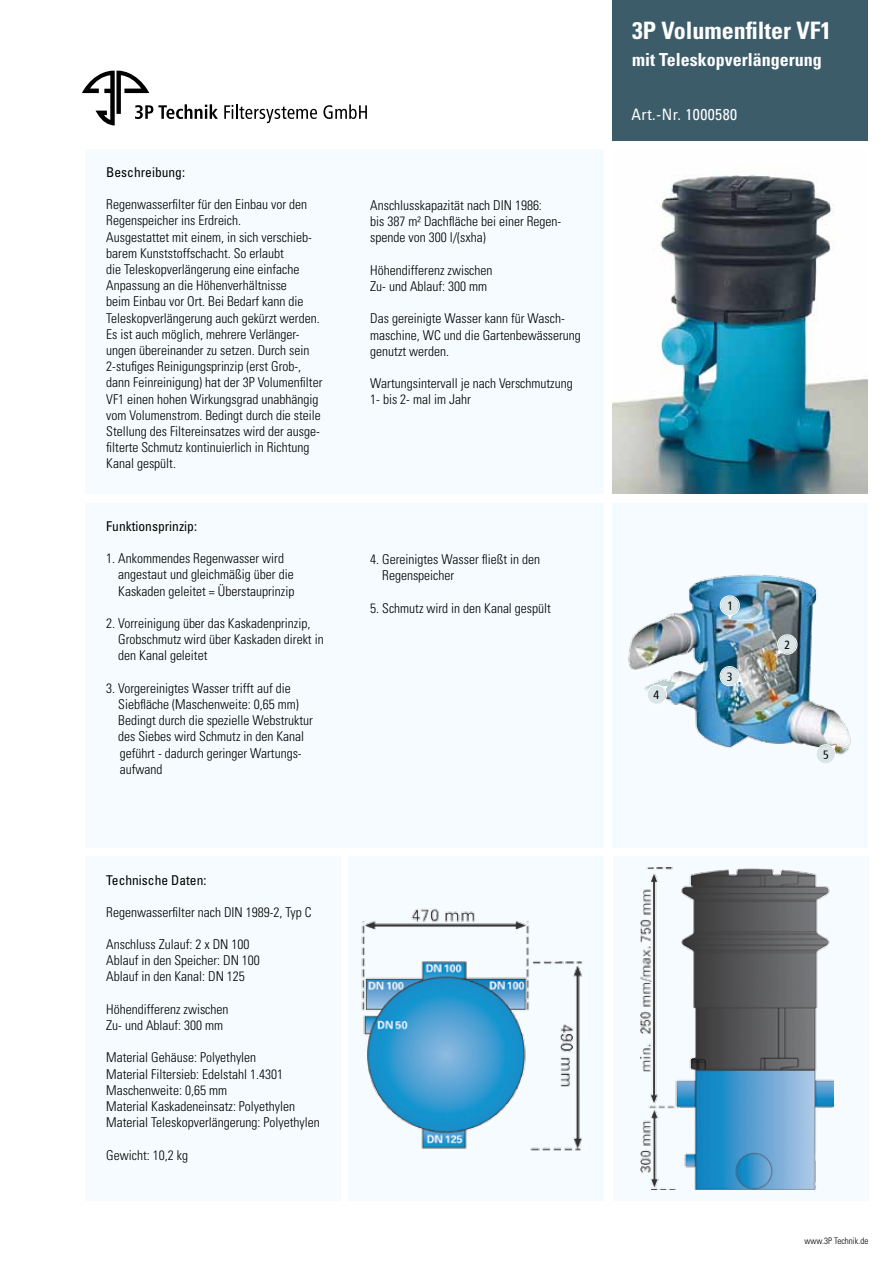
<style>
.page{position:relative;width:893px;height:1263px;background:#fff}
.page>*{position:absolute;margin:0;border:0;box-sizing:border-box;transform-origin:0 0}
.t1{font:700 condensed 24px "Univers";color:#fff}
.t2{font:700 condensed 18px "Univers";color:#fff}
.t3{font:condensed 15.75px "Univers";letter-spacing:.03em;color:#fff}
.t4{font:300 condensed 13.5px/16.2px "Univers";color:#000}
.t5{font:condensed 13.5px "Univers";color:#000}
.t6{font:condensed 12px "Frutiger";color:#000}
.t7{font:300 condensed 9px "Univers";color:#000}
</style>
<div class="page">
<div style="left:612px;top:0;width:255px;height:140px;background:#3c5c6a"></div>
<div style="left:85px;top:149px;width:519px;height:344px;background:#f5fbfe"></div>
<div style="left:85px;top:503px;width:519px;height:344px;background:#f5fbfe"></div>
<div style="left:85px;top:856px;width:255px;height:344px;background:#f5fbfe"></div>
<div style="left:349px;top:856px;width:255px;height:344px;background:#f5fbfe"></div>
<div style="left:613px;top:856px;width:255px;height:344px;background:#f5fbfe"></div>
<div style="left:612px;top:503px;width:255px;height:344px;background:#f5fbfe"></div>
<svg style="left:82px;top:71px;width:136px;height:54px"></svg>
<svg style="left:224px;top:104px;width:93px;height:19px"></svg>
<svg style="left:323px;top:104px;width:44px;height:15px"></svg>
<img style="left:612px;top:175px;width:255px;height:318px">
<img style="left:628px;top:574px;width:223px;height:181px">
<svg style="left:719px;top:594px;width:22px;height:26px"></svg>
<svg style="left:777px;top:634px;width:21px;height:21px"></svg>
<svg style="left:718px;top:665px;width:25px;height:22px"></svg>
<svg style="left:646px;top:684px;width:22px;height:21px"></svg>
<svg style="left:815px;top:744px;width:21px;height:19px"></svg>
<img style="left:641px;top:867px;width:192px;height:322px">
<img style="left:361px;top:908px;width:222px;height:243px">
<p class="t5" style="left:106px;top:164px;width:80px">Beschreibung:</p>
<p class="t4" style="left:106px;top:196px;width:218px">Regenwasserfilter für den Einbau vor den Regenspeicher ins Erdreich.<br>Ausgestattet mit einem, in sich verschieb&shy;barem Kunststoffschacht. So erlaubt<br>die Teleskopverlängerung eine einfache Anpassung an die Höhenverhältnisse<br>beim Einbau vor Ort. Bei Bedarf kann die Teleskopverlängerung auch gekürzt werden.<br>Es ist auch möglich, mehrere Verlänger&shy;ungen übereinander zu setzen. Durch sein 2-stufiges Reinigungsprinzip (erst Grob-, dann Feinreinigung) hat der 3P Volumenfilter VF1 einen hohen Wirkungsgrad unabhängig vom Volumenstrom. Bedingt durch die steile Stellung des Filtereinsatzes wird der ausge&shy;filterte Schmutz kontinuierlich in Richtung Kanal gespült.</p>
<p class="t5" style="left:106px;top:518px;width:92px">Funktionsprinzip:</p>
<p class="t4" style="left:118px;top:550px;width:178px;text-indent:-12px">1. Ankommendes Regenwasser wird angestaut und gleichmäßig über die<br>Kaskaden geleitet = Überstauprinzip</p>
<p class="t4" style="left:118px;top:615px;width:207px;text-indent:-12px">2. Vorreinigung über das Kaskadenprinzip,<br>Grobschmutz wird über Kaskaden direkt in den Kanal geleitet</p>
<p class="t4" style="left:118px;top:680px;width:196px;text-indent:-12px">3. Vorgereinigtes Wasser trifft auf die Siebfläche (Maschenweite: 0,65 mm)<br>Bedingt durch die spezielle Webstruktur des Siebes wird Schmutz in den Kanal geführt - dadurch geringer Wartungs&shy;aufwand</p>
<p class="t5" style="left:106px;top:871px;width:102px">Technische Daten:</p>
<p class="t4" style="left:106px;top:904px;width:207px">Regenwasserfilter nach DIN 1989-2, Typ C</p>
<p class="t4" style="left:106px;top:936px;width:155px">Anschluss Zulauf: 2 x DN 100<br>Ablauf in den Speicher: DN 100<br>Ablauf in den Kanal: DN 125</p>
<p class="t4" style="left:106px;top:1001px;width:124px">Höhendifferenz zwischen<br>Zu- und Ablauf: 300 mm</p>
<p class="t4" style="left:106px;top:1049px;width:215px">Material Gehäuse: Polyethylen<br>Material Filtersieb: Edelstahl 1.4301<br>Maschenweite: 0,65 mm<br>Material Kaskadeneinsatz: Polyethylen Material Teleskopverlängerung: Polyethylen</p>
<p class="t4" style="left:106px;top:1147px;width:83px">Gewicht: 10,2 kg</p>
<p class="t4" style="left:370px;top:197px;width:192px">Anschlusskapazität nach DIN 1986:<br>bis 387 m² Dachfläche bei einer Regen&shy;spende von 300 l/(sxha)</p>
<p class="t4" style="left:370px;top:262px;width:124px">Höhendifferenz zwischen<br>Zu- und Ablauf: 300 mm</p>
<p class="t4" style="left:370px;top:311px;width:212px">Das gereinigte Wasser kann für Wasch&shy;maschine, WC und die Gartenbewässerung genutzt werden.</p>
<p class="t4" style="left:370px;top:375px;width:204px">Wartungsintervall je nach Verschmutzung<br>1- bis 2- mal im Jahr</p>
<p class="t4" style="left:382px;top:551px;width:159px;text-indent:-12px">4. Gereinigtes Wasser fließt in den<br>Regenspeicher</p>
<p class="t4" style="left:370px;top:600px;width:182px">5. Schmutz wird in den Kanal gespült</p>
<h1 class="t1" style="left:632px;top:16px;width:201px">3P Volumenfilter VF1</h1>
<h2 class="t2" style="left:632px;top:49px;width:191px">mit Teleskopverlängerung</h2>
<p class="t3" style="left:632px;top:104px;width:107px">Art.-Nr. 1000580</p>
<p class="t6" style="left:653px;top:688px;width:7px">4</p>
<p class="t6" style="left:727px;top:599px;width:7px">1</p>
<p class="t6" style="left:727px;top:669px;width:7px">3</p>
<p class="t6" style="left:784px;top:638px;width:7px">2</p>
<p class="t6" style="left:823px;top:748px;width:7px">5</p>
<p class="t7" style="left:805px;top:1236px;width:65px">www.3P Technik.de</p>
</div>
